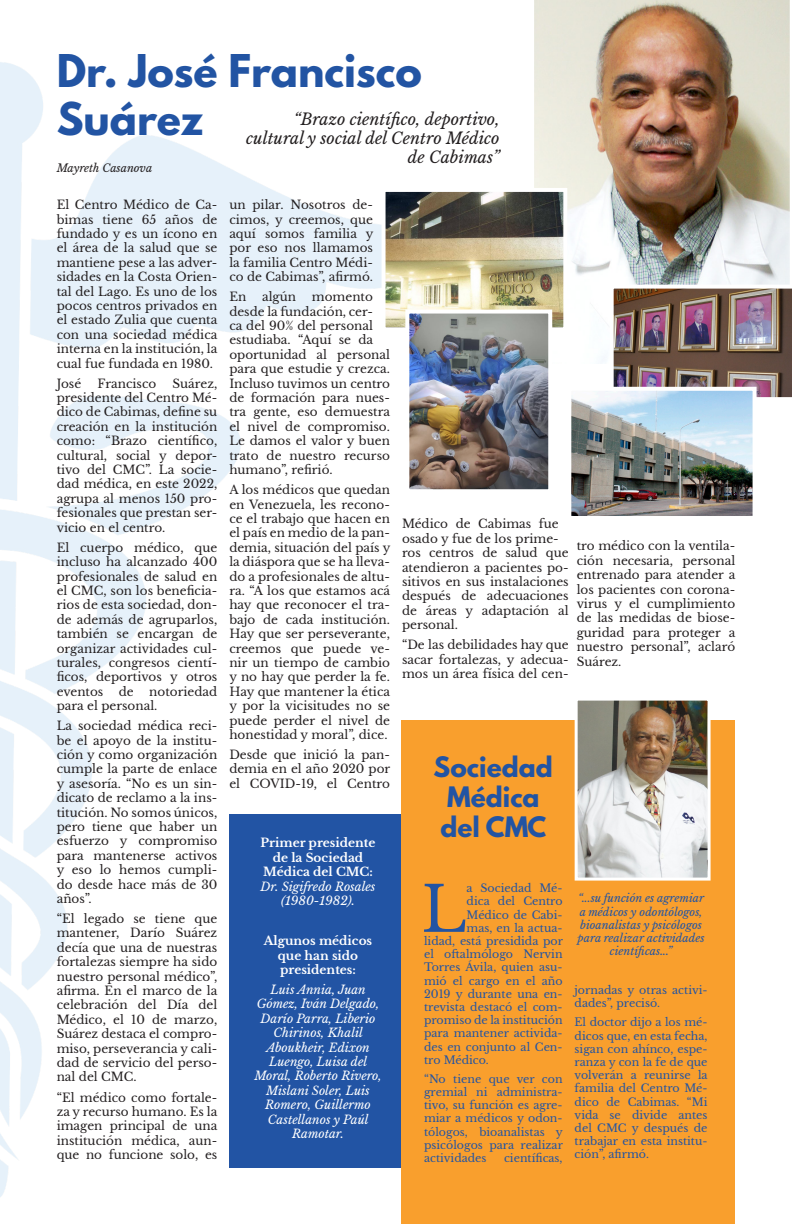
<style>
.page{position:relative;width:792px;height:1224px;background:#fff}
.page>*{position:absolute;margin:0;border:0;box-sizing:border-box;transform-origin:0 0}
.t1{font:62.4px "Libre Baskerville";color:#2254a3}
.t2{font:700 40px/48px "League Spartan";color:#2254a3}
.t3{font:700 25px/30px "League Spartan";color:#2254a3}
.t4{font:italic 16px/19.2px "Libre Baskerville";color:#231f20;text-align:right}
.t5{font:12px/14.4px "Libre Baskerville";color:#231f20;text-align:justify}
.t6{font:italic 12px/14.4px "Libre Baskerville";color:#fff;text-align:center}
.t7{font:700 12px/14.4px "Libre Baskerville";color:#fff;text-align:center}
.t8{font:11px/13.2px "Libre Baskerville";color:#2254a3;text-align:justify}
.t9{font:italic 11px/13.2px "Libre Baskerville";color:#2254a3;text-align:center}
.t10{font:italic 11px "Libre Baskerville";color:#231f20}
.s1{font-weight:400;font-style:italic}
</style>
<div class="page">
<img style="left:0;top:62px;width:401px;height:1135px">
<div style="left:229px;top:814px;width:178px;height:353px;background:#2254a4"></div>
<div style="left:401px;top:720px;width:334px;height:504px;background:#f99f2d"></div>
<img style="left:579px;top:702px;width:128px;height:175px">
<div style="left:575px;top:698px;width:136px;height:183px;border:3px solid #fff"></div>
<img style="left:534px;top:0;width:256px;height:362px">
<img style="left:387px;top:193px;width:175px;height:134px">
<div style="left:382px;top:188px;width:185px;height:144px;border:4px solid #fff"></div>
<img style="left:610px;top:285px;width:182px;height:113px">
<img style="left:410px;top:315px;width:137px;height:173px">
<div style="left:405px;top:310px;width:147px;height:183px;border:4px solid #fff"></div>
<img style="left:572px;top:392px;width:180px;height:123px">
<div style="left:567px;top:387px;width:190px;height:133px;border:4px solid #fff"></div>
<p class="t2" style="left:57px;top:46px;width:367px">Dr. José Francisco<br>Suárez</p>
<p class="t4" style="left:246px;top:110px;width:255px">“Brazo científico, deportivo, cultural y social del Centro Médico de Cabimas”</p>
<p class="t5" style="left:229px;top:198px;width:146px">un pilar. Nosotros de&shy;cimos, y creemos, que aquí somos familia y por eso nos llamamos la familia Centro Médi&shy;co de Cabimas”, afirmó.</p>
<p class="t5" style="left:229px;top:290px;width:18px">En</p>
<p class="t5" style="left:262px;top:290px;width:36px">algún</p>
<p class="t10" style="left:57px;top:161px;width:97px">Mayreth Casanova</p>
<p class="t5" style="left:57px;top:198px;width:162px">El Centro Médico de Ca&shy;bimas tiene 65 años de fundado y es un ícono en el área de la salud que se mantiene pese a las adver&shy;sidades en la Costa Orien&shy;tal del Lago. Es uno de los pocos centros privados en el estado Zulia que cuenta con una sociedad médica interna en la institución, la cual fue fundada en 1980.</p>
<p class="t5" style="left:57px;top:376px;width:26px">José</p>
<p class="t5" style="left:97px;top:376px;width:60px">Francisco</p>
<p class="t5" style="left:229px;top:290px;width:162px;text-align:left;text-indent:83px">momento desde la fundación, cer-<br>ca del 90% del personal estudiaba. “Aquí se da oportunidad al personal para que estudie y crezca.<br>Incluso tuvimos un centro de formación para nues&shy;tra gente, eso demuestra el nivel de compromiso.<br>Le damos el valor y buen trato de nuestro recurso humano”, refirió.</p>
<p class="t5" style="left:229px;top:483px;width:163px">A los médicos que quedan en Venezuela, les recono&shy;ce el trabajo que hacen en el país en medio de la pan&shy;demia, situación del país y la diáspora que se ha lleva&shy;do a profesionales de altu&shy;ra. “A los que estamos acá hay que reconocer el tra&shy;bajo de cada institución.<br>Hay que ser perseverante, creemos que puede ve&shy;nir un tiempo de cambio y no hay que perder la fe.<br>Hay que mantener la ética y por la vicisitudes no se puede perder el nivel de honestidad y moral”, dice.</p>
<p class="t5" style="left:229px;top:748px;width:162px">Desde que inició la pan&shy;demia en el año 2020 por el COVID-19, el Centro</p>
<p class="t5" style="left:57px;top:376px;width:162px;text-indent:116px">Suárez, presidente del Centro Mé&shy;dico de Cabimas, define su creación en la institución como: “Brazo científico, cultural, social y depor&shy;tivo del CMC”. La socie&shy;dad médica, en este 2022, agrupa al menos 150 pro&shy;fesionales que prestan ser&shy;vicio en el centro.</p>
<p class="t5" style="left:57px;top:540px;width:162px">El cuerpo médico, que incluso ha alcanzado 400 profesionales de salud en el CMC, son los beneficia&shy;rios de esta sociedad, don&shy;de además de agruparlos, también se encargan de organizar actividades cul&shy;turales, congresos cientí&shy;ficos, deportivos y otros eventos</p>
<p class="t5" style="left:402px;top:517px;width:168px;text-align:left">Médico de Cabimas fue osado y fue de los prime&shy;ros centros de salud que atendieron a pacientes po&shy;sitivos en sus instalaciones después de adecuaciones de áreas y adaptación al personal.</p>
<p class="t5" style="left:402px;top:638px;width:168px">“De las debilidades hay que sacar fortalezas, y adecua&shy;mos un área física del cen-</p>
<p class="t5" style="left:577px;top:539px;width:160px">tro médico con la ventila&shy;ción necesaria, personal entrenado para atender a los pacientes con corona&shy;virus y el cumplimiento de las medidas de biose&shy;guridad para proteger a nuestro personal”, aclaró Suárez.</p>
<p class="t5" style="left:57px;top:684px;width:162px;text-indent:93px">notoriedad para el personal.</p>
<p class="t5" style="left:57px;top:719px;width:162px">La sociedad médica reci&shy;be el apoyo de la institu&shy;ción y como organización cumple la parte de enlace y asesoría. “No es un sin&shy;dicato de reclamo a la ins&shy;titución. No somos únicos, pero tiene que haber un esfuerzo y compromiso para mantenerse activos y eso lo hemos cumpli&shy;do desde hace más de 30 años”.</p>
<p class="t5" style="left:57px;top:912px;width:162px">“El legado se tiene que mantener, Darío Suárez decía que una de nuestras fortalezas siempre ha sido nuestro personal médico”, afirma. En el marco de la celebración del Día del Médico, el 10 de marzo, Suárez destaca el compro&shy;miso, perseverancia y cali&shy;dad de servicio del perso&shy;nal del CMC.</p>
<p class="t5" style="left:57px;top:1090px;width:162px">“El médico como fortale&shy;za y recurso humano. Es la imagen principal de una institución médica, aun&shy;que no funcione solo, es</p>
<p class="t5" style="left:119px;top:684px;width:16px">de</p>
<p class="t3" style="left:434px;top:752px;width:121px">Sociedad<br>Médica del CMC</p>
<p class="t7" style="left:261px;top:836px;width:117px">Primer presidente de la Sociedad<br>Médica del CMC:<br><span class="s1">Dr. Sigifredo Rosales (1980-1982).</span></p>
<p class="t7" style="left:264px;top:934px;width:110px">Algunos médicos que han sido presidentes:</p>
<p class="t6" style="left:254px;top:983px;width:129px">Luis Annia, Juan<br>Gómez, Iván Delgado,<br>Darío Parra, Liberio<br>Chirinos, Khalil<br>Aboukheir, Edixon<br>Luengo, Luisa del<br>Moral, Roberto Rivero,<br>Mislani Soler, Luis<br>Romero, Guillermo<br>Castellanos y Paúl<br>Ramotar.</p>
<p class="t1" style="left:421px;top:871px;width:47px">L</p>
<p class="t8" style="left:467px;top:882px;width:98px">a Sociedad Mé-</p>
<p class="t9" style="left:578px;top:892px;width:128px">“...su función es agremiar a médicos y odontólogos, bioanalistas y psicólogos para realizar actividades científicas...”</p>
<p class="t8" style="left:467px;top:895px;width:98px">dica del Centro</p>
<p class="t8" style="left:467px;top:908px;width:98px">Médico de Cabi-</p>
<p class="t8" style="left:467px;top:921px;width:98px">mas, en la actua-</p>
<p class="t8" style="left:424px;top:935px;width:140px">lidad, está presidida por</p>
<p class="t8" style="left:424px;top:948px;width:140px">el oftalmólogo Nervin</p>
<p class="t8" style="left:424px;top:961px;width:140px">Torres Ávila, quien asu-</p>
<p class="t8" style="left:424px;top:974px;width:140px">mió el cargo en el año</p>
<p class="t8" style="left:424px;top:987px;width:140px">2019 y durante una en-</p>
<p class="t8" style="left:424px;top:1001px;width:140px">trevista destacó el com-</p>
<p class="t8" style="left:424px;top:1014px;width:140px">promiso de la institución</p>
<p class="t8" style="left:424px;top:1027px;width:140px">para mantener activida-</p>
<p class="t8" style="left:424px;top:1040px;width:140px">des en conjunto al Cen-</p>
<p class="t8" style="left:424px;top:1053px;width:66px">tro Médico.</p>
<p class="t8" style="left:424px;top:1072px;width:140px">“No tiene que ver con gremial ni administra&shy;tivo, su función es agre&shy;miar a médicos y odon&shy;tólogos, bioanalistas y psicólogos para realizar actividades</p>
<p class="t8" style="left:575px;top:984px;width:134px">jornadas y otras activi&shy;dades”, precisó.</p>
<p class="t8" style="left:575px;top:1016px;width:135px">El doctor dijo a los mé&shy;dicos que, en esta fecha, sigan con ahínco, espe&shy;ranza y con la fe de que volverán a reunirse la familia del Centro Mé&shy;dico de Cabimas. “Mi vida se divide antes del CMC y después de trabajar en esta institu&shy;ción”, afirmó.</p>
<p class="t8" style="left:504px;top:1151px;width:60px">científicas,</p>
</div>
